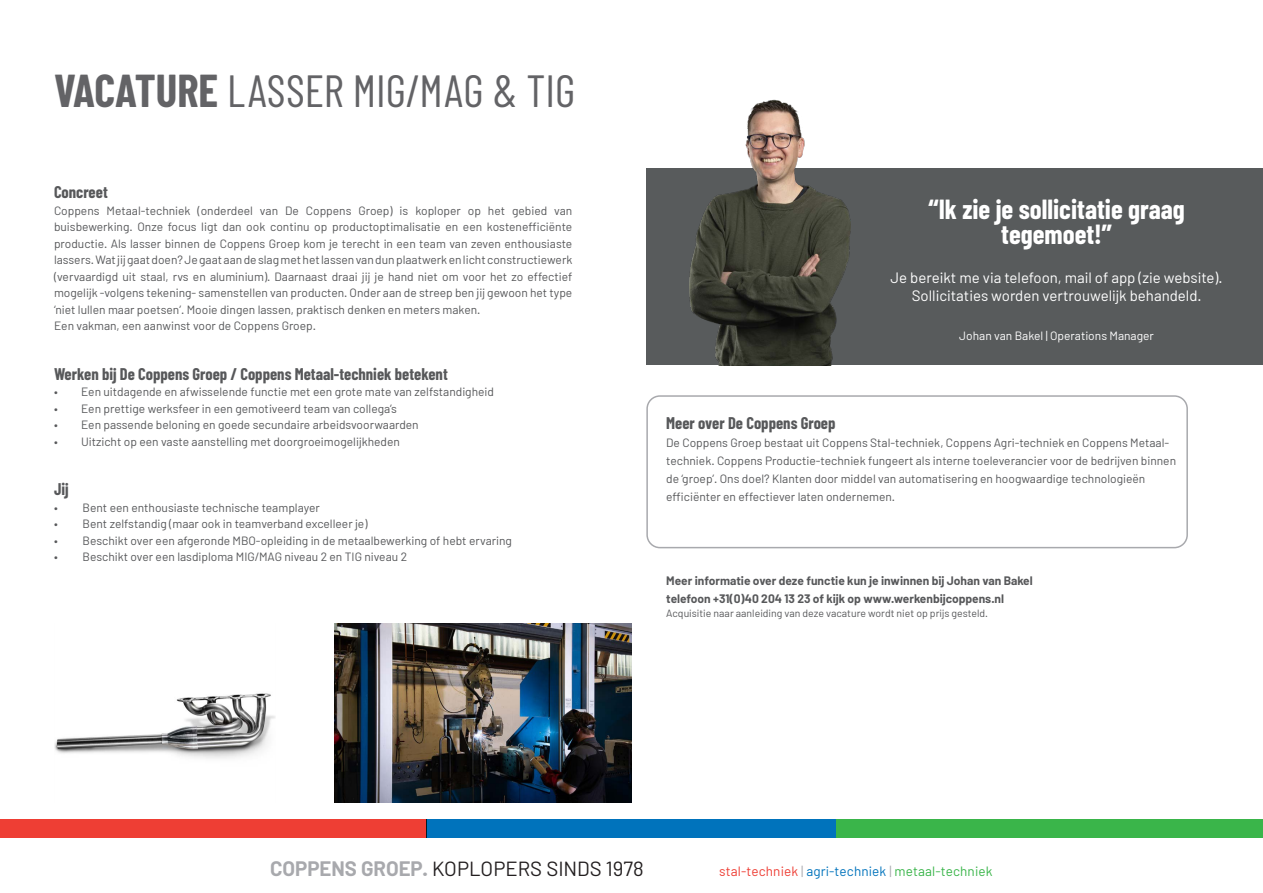
<style>
.page{position:relative;width:1263px;height:893px;background:#fff}
.page>*{position:absolute;margin:0;border:0;box-sizing:border-box;transform-origin:0 0}
.t1{font:45px "Barlow Condensed";color:#636366}
.t2{font:700 27px/25.5px "Barlow Condensed";color:#fff;text-align:center}
.t3{font:20.4px "Barlow";color:#231f20}
.t4{font:700 16.5px "Barlow Condensed";color:#57585a}
.t5{font:15px/18px "Barlow";color:#fff;text-align:center}
.t6{font:13.5px "Barlow";letter-spacing:.01em;color:#3ab54a}
.t7{font:12px/16.5px "Barlow";color:#57585a}
.t8{font:700 12px/18px "Barlow";color:#57585a}
.t9{font:12px "Barlow";color:#fff}
.t10{font:10.5px "Barlow";color:#57585a}
.s1{font-weight:700}
.s2{font-weight:700;color:#a8a9ad}
.s3{color:#ee3e35}
.s4{color:#a8a9ad}
.s5{color:#0073bc}
</style>
<div class="page">
<div style="left:646px;top:168px;width:617px;height:197px;background:#585b5c"></div>
<div style="left:646px;top:395px;width:542px;height:153px;border:2px solid #a8a9ad;border-radius:13px"></div>
<div style="left:0;top:820px;width:427px;height:18px;background:#ee3e34"></div>
<div style="left:836px;top:820px;width:427px;height:18px;background:#3ab54a"></div>
<div style="left:427px;top:820px;width:409px;height:18px;background:#0073bc"></div>
<img style="left:689px;top:99px;width:162px;height:266px">
<img style="left:54px;top:693px;width:221px;height:66px">
<img style="left:334px;top:624px;width:297px;height:178px">
<p class="t1" style="left:54px;top:63px;width:523px"><span class="s1">VACATURE</span> LASSER MIG/MAG &amp; TIG</p>
<p class="t4" style="left:54px;top:182px;width:55px">Concreet</p>
<p class="t7" style="left:54px;top:202px;width:520px;text-align:justify">Coppens Metaal-techniek (onderdeel van De Coppens Groep) is koploper op het gebied van buisbewerking. Onze focus ligt dan ook continu op productoptimalisatie en een kostenefficiënte productie. Als lasser binnen de Coppens Groep kom je terecht in een team van zeven enthousiaste lassers. Wat jij gaat doen? Je gaat aan de slag met het lassen van dun plaatwerk en licht constructiewerk (vervaardigd uit staal, rvs en aluminium). Daarnaast draai jij je hand niet om voor het zo effectief mogelijk -volgens tekening- samenstellen van producten. Onder aan de streep ben jij gewoon het type ‘niet lullen maar poetsen’. Mooie dingen lassen, praktisch denken en meters maken.</p>
<p class="t7" style="left:54px;top:317px;width:264px">Een vakman, een aanwinst voor de Coppens Groep.</p>
<p class="t4" style="left:54px;top:363px;width:395px">Werken bij De Coppens Groep / Coppens Metaal-techniek betekent</p>
<p class="t7" style="left:54px;top:383px;width:441px">• Een uitdagende en afwisselende functie met een grote mate van zelfstandigheid</p>
<p class="t7" style="left:54px;top:400px;width:344px">• Een prettige werksfeer in een gemotiveerd team van collega’s</p>
<p class="t7" style="left:54px;top:416px;width:366px">• Een passende beloning en goede secundaire arbeidsvoorwaarden</p>
<p class="t7" style="left:54px;top:433px;width:347px">• Uitzicht op een vaste aanstelling met doorgroeimogelijkheden</p>
<p class="t4" style="left:54px;top:479px;width:16px">Jij</p>
<p class="t7" style="left:54px;top:499px;width:267px">• Bent een enthousiaste technische teamplayer</p>
<p class="t7" style="left:54px;top:515px;width:315px">• Bent zelfstandig (maar ook in teamverband excelleer je)</p>
<p class="t7" style="left:54px;top:532px;width:459px">• Beschikt over een afgeronde MBO-opleiding in de metaalbewerking of hebt ervaring</p>
<p class="t7" style="left:54px;top:548px;width:355px">• Beschikt over een lasdiploma MIG/MAG niveau 2 en TIG niveau 2</p>
<p class="t2" style="left:928px;top:196px;width:258px">‘‘Ik zie je sollicitatie graag tegemoet!’’</p>
<p class="t5" style="left:890px;top:268px;width:334px">Je bereikt me via telefoon, mail of app (zie website).<br>Sollicitaties worden vertrouwelijk behandeld.</p>
<p class="t9" style="left:959px;top:328px;width:196px">Johan van Bakel | Operations Manager</p>
<p class="t4" style="left:666px;top:413px;width:171px">Meer over De Coppens Groep</p>
<p class="t7" style="left:666px;top:433px;width:511px;line-height:18px">De Coppens Groep bestaat uit Coppens Stal-techniek, Coppens Agri-techniek en Coppens Metaal&shy;techniek. Coppens Productie-techniek fungeert als interne toeleverancier voor de bedrijven binnen de ‘groep’. Ons doel? Klanten door middel van automatisering en hoogwaardige technologieën efficiënter en effectiever laten ondernemen.</p>
<p class="t8" style="left:666px;top:571px;width:368px">Meer informatie over deze functie kun je inwinnen bij Johan van Bakel telefoon +31(0)40 204 13 23 of kijk op www.werkenbijcoppens.nl</p>
<p class="t10" style="left:666px;top:607px;width:323px">Acquisitie naar aanleiding van deze vacature wordt niet op prijs gesteld.</p>
<p class="t3" style="left:270px;top:856px;width:375px"><span class="s2">COPPENS GROEP.</span> KOPLOPERS SINDS 1978</p>
<p class="t6" style="left:719px;top:863px;width:275px"><span class="s3">stal-techniek</span> <span class="s4">|</span> <span class="s5">agri-techniek</span> <span class="s4">|</span> metaal-techniek</p>
</div>
